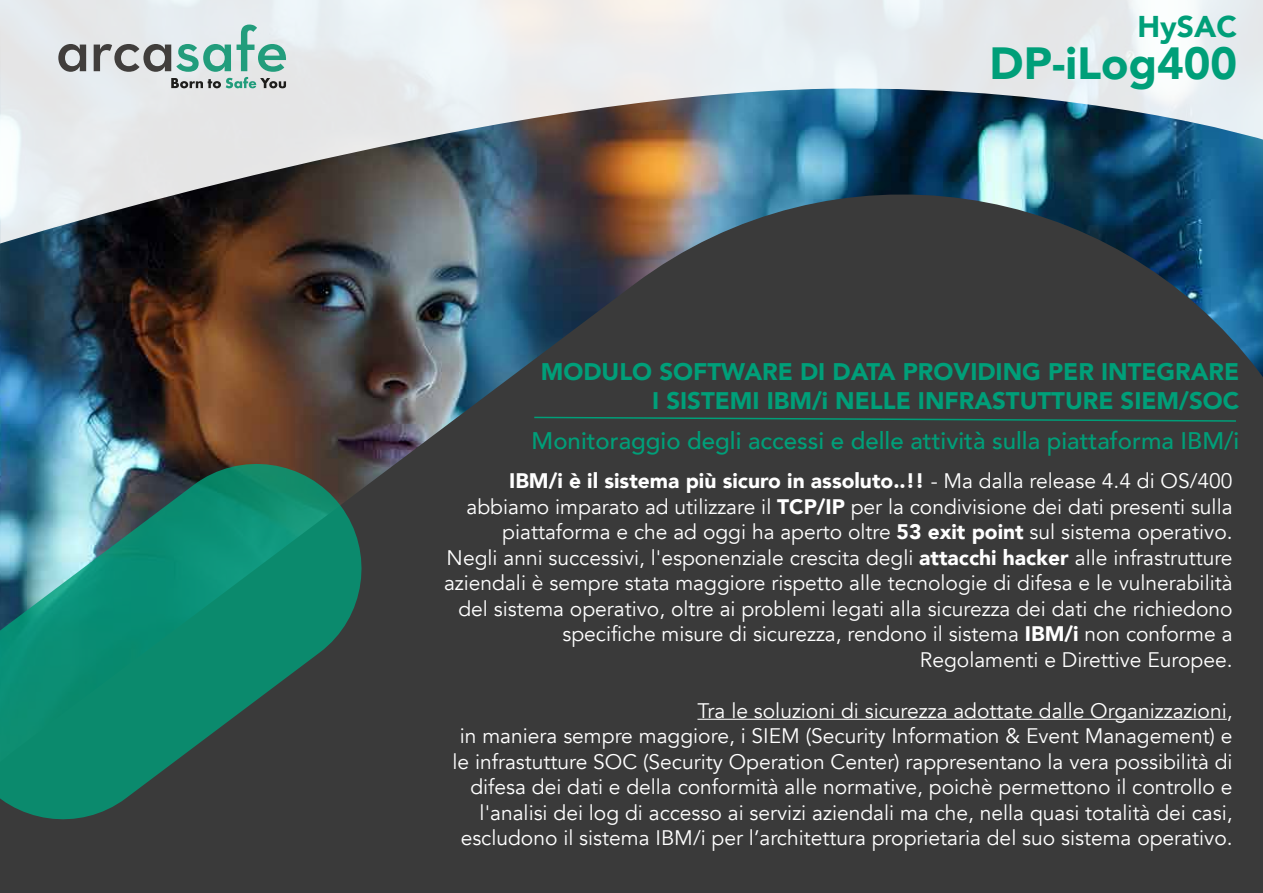
<style>
.page{position:relative;width:1263px;height:893px;background:#fff}
.page>*{position:absolute;margin:0;border:0;box-sizing:border-box;transform-origin:0 0}
.t1{font:900 45px "Avenir";color:#009f79}
.t2{font:900 30px "Avenir";color:#009f79}
.t3{font:900 24px/28.8px "Avenir";color:#009f79;text-align:right}
.t4{font:500 24px "Avenir";color:#009f79}
.t5{font:21px/25.5px "Avenir";color:#fff;text-align:right}
.s1{font-weight:900}
</style>
<div class="page">
<svg style="left:0;top:0;width:1263px;height:136px;background:#cbd4d9"></svg>
<img style="left:0;top:136px;width:1263px;height:757px">
<svg style="left:0;top:464px;width:361px;height:355px;background:#237b6b"></svg>
<svg style="left:58px;top:44px;width:28px;height:28px"></svg>
<svg style="left:94px;top:25px;width:192px;height:63px;background:#b4c9c6"></svg>
<hr style="left:697px;top:719px;width:530px;height:1px;background:#fff">
<svg style="left:533px;top:416px;width:704px;height:6px;background:#2b5349"></svg>
<h2 class="t2" style="left:1137px;top:1px;width:101px">HySAC</h2>
<h1 class="t1" style="left:989px;top:25px;width:249px">DP-iLog400</h1>
<p class="t3" style="left:541px;top:356px;width:700px">MODULO SOFTWARE DI DATA PROVIDING PER INTEGRARE<br>I SISTEMI IBM/i NELLE INFRASTUTTURE SIEM/SOC</p>
<p class="t4" style="left:532px;top:420px;width:709px">Monitoraggio degli accessi e delle attività sulla piattaforma IBM/i</p>
<p class="t5" style="left:444px;top:469px;width:790px"><span class="s1">IBM/i è il sistema più sicuro in assoluto..!!</span> - Ma dalla release 4.4 di OS/400 abbiamo imparato ad utilizzare il <span class="s1">TCP/IP</span> per la condivisione dei dati presenti sulla piattaforma e che ad oggi ha aperto oltre <span class="s1">53 exit point</span> sul sistema operativo.<br>Negli anni successivi, l'esponenziale crescita degli <span class="s1">attacchi hacker</span> alle infrastrutture aziendali è sempre stata maggiore rispetto alle tecnologie di difesa e le vulnerabilità del sistema operativo, oltre ai problemi legati alla sicurezza dei dati che richiedono specifiche misure di sicurezza, rendono il sistema <span class="s1">IBM/i</span> non conforme a Regolamenti e Direttive Europee.</p>
<p class="t5" style="left:453px;top:698px;width:781px">Tra le soluzioni di sicurezza adottate dalle Organizzazioni,<br>in maniera sempre maggiore, i SIEM (Security Information &amp; Event Management) e le infrastutture SOC (Security Operation Center) rappresentano la vera possibilità di difesa dei dati e della conformità alle normative, poichè permettono il controllo e l'analisi dei log di accesso ai servizi aziendali ma che, nella quasi totalità dei casi, escludono il sistema IBM/i per l’architettura proprietaria del suo sistema operativo.</p>
</div>
